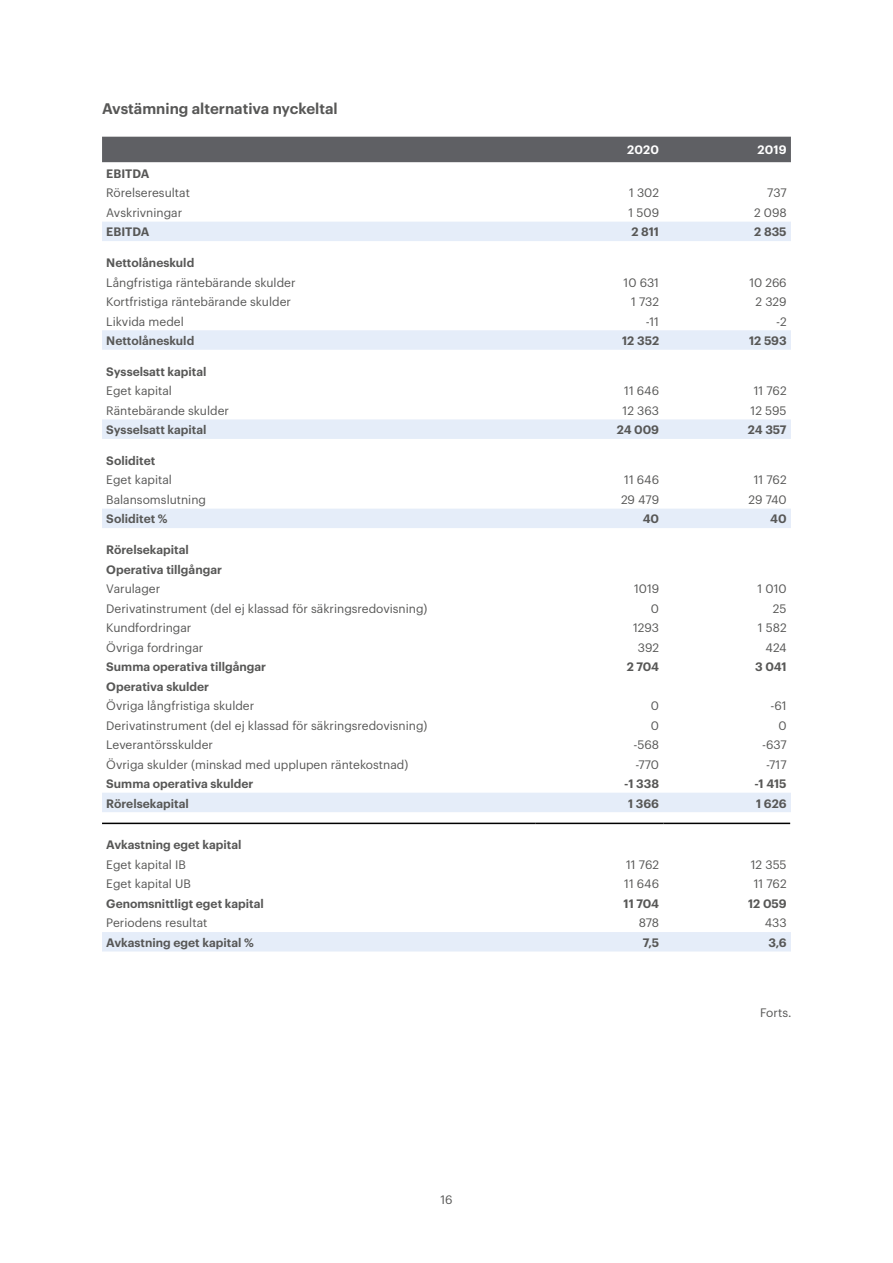
<style>
.page{position:relative;width:893px;height:1263px;background:#fff}
.page>*{position:absolute;margin:0;border:0;box-sizing:border-box;transform-origin:0 0}
.t1{font:600 15px "Graphik";color:#575756}
.t2{font:12px "Graphik";color:#575756}
.t3{font:600 12px/19.5px "Graphik";color:#575756}
.t4{font:600 12px "Graphik";letter-spacing:.015em;color:#fff}
</style>
<div class="page">
<div style="left:102px;top:137px;width:689px;height:25px;background:#5f6064"></div>
<svg style="left:102px;top:222px;width:689px;height:729px"></svg>
<hr style="left:102px;top:823px;width:434px;height:1px;background:#000">
<hr style="left:536px;top:823px;width:127px;height:1px;background:#000">
<hr style="left:663px;top:823px;width:127px;height:1px;background:#000">
<p class="t1" style="left:102px;top:97px;width:237px">Avstämning alternativa nyckeltal</p>
<p class="t4" style="left:627px;top:141px;width:33px">2020</p>
<p class="t4" style="left:757px;top:141px;width:31px">2019</p>
<p class="t3" style="left:106px;top:163px;width:45px">EBITDA</p>
<p class="t2" style="left:106px;top:184px;width:85px">Rörelseresultat</p>
<p class="t2" style="left:629px;top:184px;width:32px">1 302</p>
<p class="t2" style="left:767px;top:184px;width:21px">737</p>
<p class="t2" style="left:106px;top:204px;width:77px">Avskrivningar</p>
<p class="t2" style="left:629px;top:204px;width:32px">1 509</p>
<p class="t2" style="left:754px;top:204px;width:34px">2 098</p>
<p class="t3" style="left:106px;top:221px;width:45px">EBITDA</p>
<p class="t3" style="left:631px;top:221px;width:29px">2 811</p>
<p class="t3" style="left:754px;top:221px;width:34px">2 835</p>
<p class="t3" style="left:106px;top:252px;width:90px">Nettolåneskuld</p>
<p class="t2" style="left:106px;top:273px;width:191px">Långfristiga räntebärande skulder</p>
<p class="t2" style="left:624px;top:273px;width:37px">10 631</p>
<p class="t2" style="left:749px;top:273px;width:39px">10 266</p>
<p class="t2" style="left:106px;top:293px;width:186px">Kortfristiga räntebärande skulder</p>
<p class="t2" style="left:631px;top:293px;width:30px">1 732</p>
<p class="t2" style="left:755px;top:293px;width:33px">2 329</p>
<p class="t2" style="left:106px;top:312px;width:79px">Likvida medel</p>
<p class="t2" style="left:646px;top:312px;width:15px">-11</p>
<p class="t2" style="left:776px;top:312px;width:12px">-2</p>
<p class="t3" style="left:106px;top:330px;width:90px">Nettolåneskuld</p>
<p class="t3" style="left:622px;top:330px;width:38px">12 352</p>
<p class="t3" style="left:749px;top:330px;width:39px">12 593</p>
<p class="t3" style="left:106px;top:361px;width:102px">Sysselsatt kapital</p>
<p class="t2" style="left:106px;top:382px;width:67px">Eget kapital</p>
<p class="t2" style="left:624px;top:382px;width:36px">11 646</p>
<p class="t2" style="left:754px;top:382px;width:34px">11 762</p>
<p class="t2" style="left:106px;top:401px;width:124px">Räntebärande skulder</p>
<p class="t2" style="left:623px;top:401px;width:38px">12 363</p>
<p class="t2" style="left:751px;top:401px;width:38px">12 595</p>
<p class="t3" style="left:106px;top:419px;width:102px">Sysselsatt kapital</p>
<p class="t3" style="left:617px;top:419px;width:44px">24 009</p>
<p class="t3" style="left:748px;top:419px;width:40px">24 357</p>
<p class="t3" style="left:106px;top:450px;width:50px">Soliditet</p>
<p class="t2" style="left:106px;top:471px;width:67px">Eget kapital</p>
<p class="t2" style="left:624px;top:471px;width:36px">11 646</p>
<p class="t2" style="left:754px;top:471px;width:34px">11 762</p>
<p class="t2" style="left:106px;top:491px;width:101px">Balansomslutning</p>
<p class="t2" style="left:621px;top:491px;width:40px">29 479</p>
<p class="t2" style="left:748px;top:491px;width:40px">29 740</p>
<p class="t3" style="left:106px;top:508px;width:63px">Soliditet %</p>
<p class="t3" style="left:643px;top:508px;width:18px">40</p>
<p class="t3" style="left:770px;top:508px;width:18px">40</p>
<p class="t3" style="left:106px;top:539px;width:117px">Rörelsekapital<br>Operativa tillgångar</p>
<p class="t2" style="left:106px;top:580px;width:55px">Varulager</p>
<p class="t2" style="left:634px;top:580px;width:27px">1019</p>
<p class="t2" style="left:758px;top:580px;width:31px">1 010</p>
<p class="t2" style="left:106px;top:599px;width:323px">Derivatinstrument (del ej klassad för säkringsredovisning)</p>
<p class="t2" style="left:651px;top:599px;width:10px">0</p>
<p class="t2" style="left:773px;top:599px;width:15px">25</p>
<p class="t2" style="left:106px;top:619px;width:87px">Kundfordringar</p>
<p class="t2" style="left:633px;top:619px;width:28px">1293</p>
<p class="t2" style="left:758px;top:619px;width:30px">1 582</p>
<p class="t2" style="left:106px;top:638px;width:99px">Övriga fordringar</p>
<p class="t2" style="left:638px;top:638px;width:23px">392</p>
<p class="t2" style="left:766px;top:638px;width:23px">424</p>
<p class="t3" style="left:106px;top:656px;width:161px">Summa operativa tillgångar</p>
<p class="t3" style="left:627px;top:656px;width:34px">2 704</p>
<p class="t3" style="left:755px;top:656px;width:33px">3 041</p>
<p class="t3" style="left:106px;top:675px;width:104px">Operativa skulder</p>
<p class="t2" style="left:106px;top:697px;width:149px">Övriga långfristiga skulder</p>
<p class="t2" style="left:651px;top:697px;width:10px">0</p>
<p class="t2" style="left:770px;top:697px;width:18px">-61</p>
<p class="t2" style="left:106px;top:716px;width:323px">Derivatinstrument (del ej klassad för säkringsredovisning)</p>
<p class="t2" style="left:651px;top:716px;width:10px">0</p>
<p class="t2" style="left:778px;top:716px;width:10px">0</p>
<p class="t2" style="left:106px;top:736px;width:108px">Leverantörsskulder</p>
<p class="t2" style="left:634px;top:736px;width:27px">-568</p>
<p class="t2" style="left:762px;top:736px;width:26px">-637</p>
<p class="t2" style="left:106px;top:755px;width:303px">Övriga skulder (minskad med upplupen räntekostnad)</p>
<p class="t2" style="left:635px;top:755px;width:25px">-770</p>
<p class="t2" style="left:766px;top:755px;width:22px">-717</p>
<p class="t3" style="left:106px;top:773px;width:149px">Summa operativa skulder</p>
<p class="t3" style="left:624px;top:773px;width:36px">-1 338</p>
<p class="t3" style="left:754px;top:773px;width:34px">-1 415</p>
<p class="t3" style="left:106px;top:792px;width:84px">Rörelsekapital</p>
<p class="t3" style="left:628px;top:792px;width:32px">1 366</p>
<p class="t3" style="left:756px;top:792px;width:32px">1 626</p>
<p class="t3" style="left:106px;top:834px;width:137px">Avkastning eget kapital</p>
<p class="t2" style="left:106px;top:855px;width:81px">Eget kapital IB</p>
<p class="t2" style="left:626px;top:855px;width:34px">11 762</p>
<p class="t2" style="left:751px;top:855px;width:37px">12 355</p>
<p class="t2" style="left:106px;top:875px;width:86px">Eget kapital UB</p>
<p class="t2" style="left:624px;top:875px;width:36px">11 646</p>
<p class="t2" style="left:754px;top:875px;width:34px">11 762</p>
<p class="t3" style="left:106px;top:893px;width:159px">Genomsnittligt eget kapital</p>
<p class="t3" style="left:624px;top:893px;width:37px">11 704</p>
<p class="t3" style="left:748px;top:893px;width:40px">12 059</p>
<p class="t2" style="left:106px;top:914px;width:103px">Periodens resultat</p>
<p class="t2" style="left:639px;top:914px;width:22px">878</p>
<p class="t2" style="left:765px;top:914px;width:23px">433</p>
<p class="t3" style="left:106px;top:932px;width:149px">Avkastning eget kapital %</p>
<p class="t3" style="left:643px;top:932px;width:18px">7,5</p>
<p class="t3" style="left:768px;top:932px;width:20px">3,6</p>
<p class="t2" style="left:440px;top:1190px;width:14px">16</p>
<p class="t2" style="left:760px;top:1003px;width:33px">Forts.</p>
</div>
